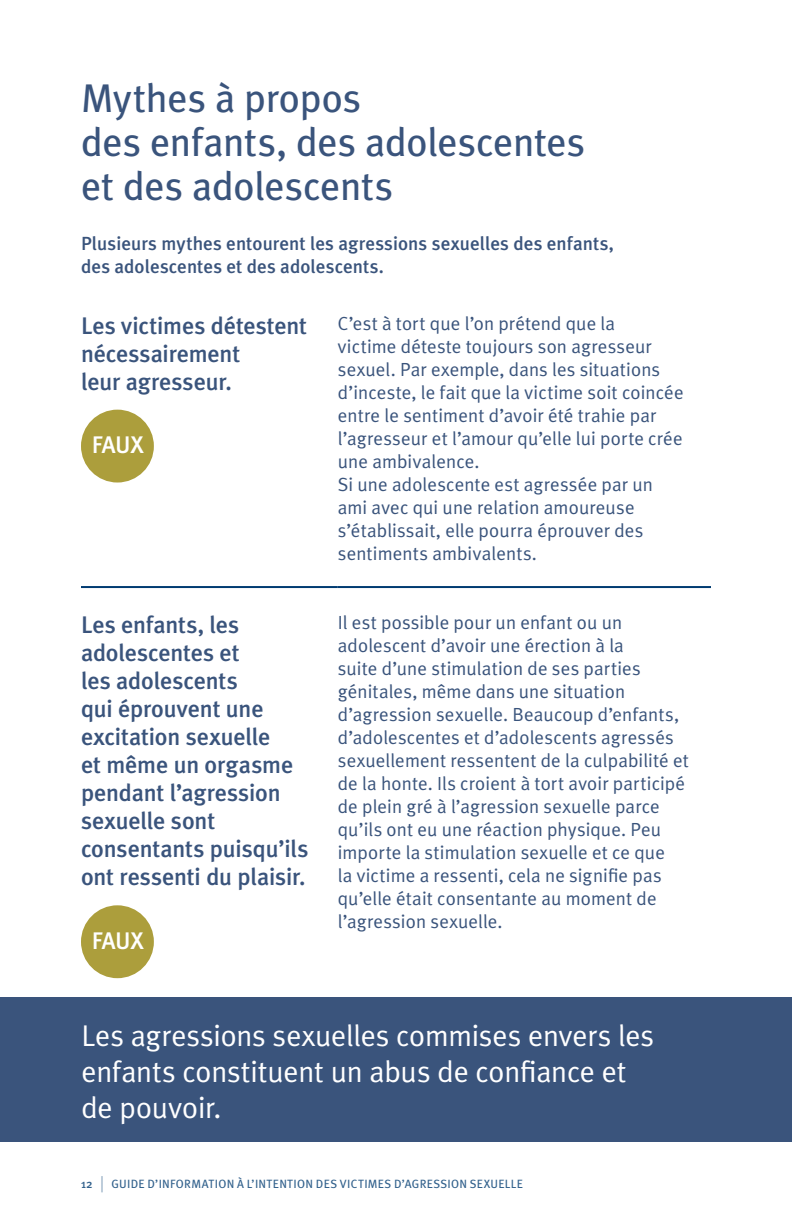
<style>
.page{position:relative;width:792px;height:1224px;background:#fff}
.page>*{position:absolute;margin:0;border:0;box-sizing:border-box;transform-origin:0 0}
.t1{font:40px/44px "Meta Plus";letter-spacing:-.01em;color:#3a547c}
.t2{font:30px/36px "Meta Plus Normal";letter-spacing:-.005em;color:#fff}
.t3{font:500 24px/28px "Meta Plus";letter-spacing:-.005em;color:#3a547c}
.t4{font:500 24px "Meta Plus";letter-spacing:-.015em;color:#fff}
.t5{font:19px/23px "Meta Plus Normal";letter-spacing:.005em;color:#3a547c}
.t6{font:500 19px/23px "Meta Plus";letter-spacing:.005em;color:#3a547c}
.t7{font:12px "Meta Plus";letter-spacing:.025em;color:#33628d}
.s1{font-weight:500}
.s2{font-size:21px;color:#809db8}
</style>
<div class="page">
<div style="left:0;top:998px;width:792px;height:144px;background:#3a547c"></div>
<hr style="left:81px;top:586px;width:257px;height:2px;background:#003b71">
<hr style="left:338px;top:586px;width:373px;height:2px;background:#003b71">
<div style="left:81px;top:410px;width:73px;height:73px;background:#ac9e3c;border-radius:50%"></div>
<div style="left:81px;top:905px;width:73px;height:73px;background:#ac9e3c;border-radius:50%"></div>
<h1 class="t1" style="left:81px;top:76px;width:506px">Mythes à propos<br>des enfants, des adolescentes et des adolescents</h1>
<p class="t6" style="left:81px;top:232px;width:534px">Plusieurs mythes entourent les agressions sexuelles des enfants, des adolescentes et des adolescents.</p>
<p class="t3" style="left:81px;top:311px;width:228px">Les victimes détestent nécessairement<br>leur agresseur.</p>
<p class="t5" style="left:338px;top:312px;width:347px">C’est à tort que l’on prétend que la<br>victime déteste toujours son agresseur sexuel. Par exemple, dans les situations d’inceste, le fait que la victime soit coincée entre le sentiment d’avoir été trahie par l’agresseur et l’amour qu’elle lui porte crée une ambivalence.<br>Si une adolescente est agressée par un ami avec qui une relation amoureuse s’établissait, elle pourra éprouver des sentiments ambivalents.</p>
<p class="t4" style="left:92px;top:431px;width:54px">FAUX</p>
<p class="t3" style="left:81px;top:610px;width:229px">Les enfants, les adolescentes et<br>les adolescents<br>qui éprouvent une excitation sexuelle<br>et même un orgasme pendant l’agression sexuelle sont consentants puisqu’ils ont ressenti du plaisir.</p>
<p class="t5" style="left:338px;top:611px;width:353px">Il est possible pour un enfant ou un adolescent d’avoir une érection à la<br>suite d’une stimulation de ses parties génitales, même dans une situation d’agression sexuelle. Beaucoup d’enfants, d’adolescentes et d’adolescents agressés sexuellement ressentent de la culpabilité et de la honte. Ils croient à tort avoir participé de plein gré à l’agression sexuelle parce qu’ils ont eu une réaction physique. Peu importe la stimulation sexuelle et ce que<br>la victime a ressenti, cela ne signifie pas qu’elle était consentante au moment de l’agression sexuelle.</p>
<p class="t4" style="left:92px;top:927px;width:54px">FAUX</p>
<h2 class="t2" style="left:81px;top:1017px;width:574px">Les agressions sexuelles commises envers les enfants constituent un abus de confiance et de pouvoir.</h2>
<p class="t7" style="left:81px;top:1177px;width:443px"><span class="s1">12</span> <span class="s2">|</span> GUIDE D’INFORMATION À L’INTENTION DES VICTIMES D’AGRESSION SEXUELLE</p>
</div>
